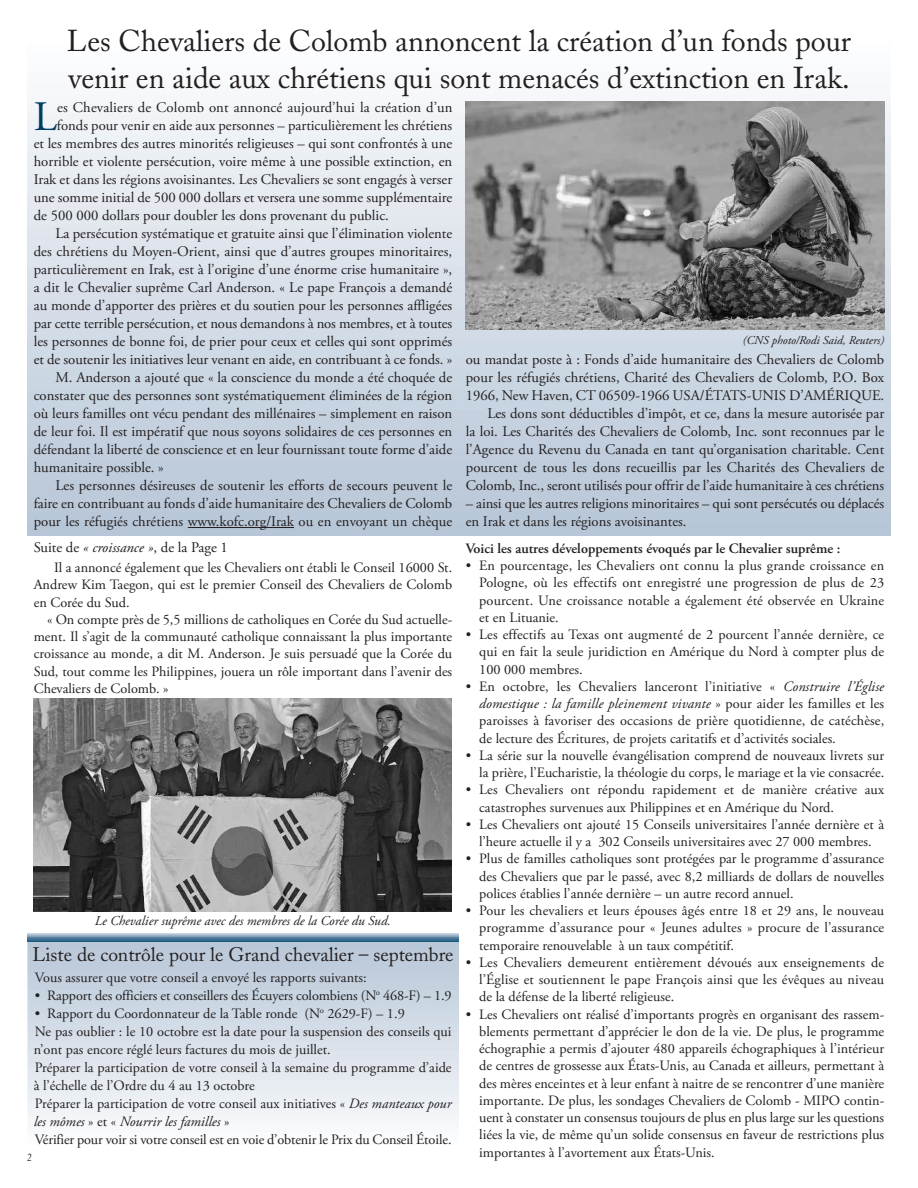
<style>
.page{position:relative;width:918px;height:1188px;background:#fff}
.page>*{position:absolute;margin:0;border:0;box-sizing:border-box;transform-origin:0 0}
.t1{font:41.85px "Adobe Garamond Pro";color:#003f61}
.t2{font:30px/37.3px "Adobe Caslon";color:#231f20}
.t3{font:19.5px "Adobe Caslon";color:#231f20}
.t4{font:14.7px/18px "Adobe Garamond Pro";color:#231f20;text-align:right}
.t5{font:14.25px/17.2px "Adobe Garamond Pro";color:#231f20;text-align:justify}
.t6{font:600 14.25px "Adobe Garamond Pro";color:#231f20}
.t7{font:italic 13.5px "Adobe Garamond Pro";color:#231f20}
.t8{font:italic 12px "Adobe Garamond Pro";color:#231f20}
.t9{font:italic 10.5px "Palatino";color:#231f20;scale:.9 1}
.s1{font-style:italic}
</style>
<div class="page">
<img style="left:27px;top:101px;width:864px;height:435px">
<img style="left:34px;top:699px;width:418px;height:212px">
<img style="left:27px;top:933px;width:432px;height:186px">
<img style="left:27px;top:937px;width:432px;height:4px">
<hr style="left:188px;top:527px;width:106px;height:1px;background:#231f20">
<img style="left:466px;top:102px;width:418px;height:228px">
<h2 class="t2" style="left:67px;top:25px;width:786px">Les Chevaliers de Colomb annoncent la création d’un fonds pour venir en aide aux chrétiens qui sont menacés d’extinction en Irak.</h2>
<h1 class="t1" style="left:34px;top:100px;width:25px">L</h1>
<p class="t4" style="left:57px;top:100px;width:397px">es Chevaliers de Colomb ont annoncé aujourd’hui la création d’un</p>
<p class="t4" style="left:57px;top:118px;width:397px">fonds pour venir en aide aux personnes – particulièrement les chrétiens</p>
<p class="t4" style="left:34px;top:136px;width:420px">et les membres des autres minorités religieuses – qui sont confrontés à une</p>
<p class="t4" style="left:34px;top:154px;width:420px">horrible et violente persécution, voire même à une possible extinction, en</p>
<p class="t4" style="left:34px;top:172px;width:420px">Irak et dans les régions avoisinantes. Les Chevaliers se sont engagés à verser</p>
<p class="t4" style="left:34px;top:190px;width:420px">une somme initial de 500 000 dollars et versera une somme supplémentaire</p>
<p class="t4" style="left:34px;top:208px;width:357px">de 500 000 dollars pour doubler les dons provenant du public.</p>
<p class="t4" style="left:55px;top:226px;width:398px">La persécution systématique et gratuite ainsi que l’élimination violente</p>
<p class="t4" style="left:34px;top:244px;width:420px">des chrétiens du Moyen-Orient, ainsi que d’autres groupes minoritaires,</p>
<p class="t4" style="left:34px;top:262px;width:420px">particulièrement en Irak, est à l’origine d’une énorme crise humanitaire »,</p>
<p class="t4" style="left:34px;top:280px;width:420px">a dit le Chevalier suprême Carl Anderson. « Le pape François a demandé</p>
<p class="t4" style="left:34px;top:298px;width:420px">au monde d’apporter des prières et du soutien pour les personnes affligées</p>
<p class="t4" style="left:34px;top:316px;width:420px">par cette terrible persécution, et nous demandons à nos membres, et à toutes</p>
<p class="t4" style="left:34px;top:334px;width:420px">les personnes de bonne foi, de prier pour ceux et celles qui sont opprimés</p>
<p class="t4" style="left:34px;top:352px;width:420px">et de soutenir les initiatives leur venant en aide, en contribuant à ce fonds. »</p>
<p class="t4" style="left:55px;top:370px;width:398px">M. Anderson a ajouté que « la conscience du monde a été choquée de</p>
<p class="t4" style="left:34px;top:388px;width:420px">constater que des personnes sont systématiquement éliminées de la région</p>
<p class="t4" style="left:34px;top:406px;width:420px">où leurs familles ont vécu pendant des millénaires – simplement en raison</p>
<p class="t4" style="left:34px;top:424px;width:420px">de leur foi. Il est impératif que nous soyons solidaires de ces personnes en</p>
<p class="t4" style="left:34px;top:442px;width:420px">défendant la liberté de conscience et en leur fournissant toute forme d’aide</p>
<p class="t4" style="left:34px;top:460px;width:132px">humanitaire possible. »</p>
<p class="t4" style="left:55px;top:478px;width:398px">Les personnes désireuses de soutenir les efforts de secours peuvent le</p>
<p class="t4" style="left:34px;top:496px;width:420px">faire en contribuant au fonds d’aide humanitaire des Chevaliers de Colomb</p>
<p class="t4" style="left:34px;top:514px;width:420px">pour les réfugiés chrétiens www.kofc.org/Irak ou en envoyant un chèque</p>
<p class="t4" style="left:34px;top:540px;width:196px">Suite de <span class="s1">« croissance »</span>, de la Page 1</p>
<p class="t5" style="left:34px;top:560px;width:420px;text-indent:20px">Il a annoncé également que les Chevaliers ont établi le Conseil 16000 St.<br>Andrew Kim Taegon, qui est le premier Conseil des Chevaliers de Colomb en Corée du Sud.</p>
<p class="t5" style="left:34px;top:612px;width:420px;text-indent:14px">« On compte près de 5,5 millions de catholiques en Corée du Sud actuelle&shy;ment. Il s’agit de la communauté catholique connaissant la plus importante croissance au monde, a dit M. Anderson. Je suis persuadé que la Corée du Sud, tout comme les Philippines, jouera un rôle important dans l’avenir des Chevaliers de Colomb. »</p>
<p class="t7" style="left:95px;top:916px;width:298px">Le Chevalier suprême avec des membres de la Corée du Sud.</p>
<h3 class="t3" style="left:33px;top:947px;width:422px">Liste de contrôle pour le Grand chevalier – septembre</h3>
<p class="t5" style="left:35px;top:970px;width:333px">Vous assurer que votre conseil a envoyé les rapports suivants:</p>
<p class="t5" style="left:35px;top:988px;width:418px">• Rapport des officiers et conseillers des Écuyers colombiens (N<sup>o</sup> 468-F) – 1.9</p>
<p class="t5" style="left:34px;top:1005px;width:419px;line-height:18px;text-align:left">• Rapport du Coordonnateur de la Table ronde (N<sup>o</sup> 2629-F) – 1.9<br>Ne pas oublier : le 10 octobre est la date pour la suspension des conseils qui n’ont pas encore réglé leurs factures du mois de juillet.<br>Préparer la participation de votre conseil à la semaine du programme d’aide à l’échelle de l’Ordre du 4 au 13 octobre<br>Préparer la participation de votre conseil aux initiatives « <span class="s1">Des manteaux pour les mômes</span> » et « <span class="s1">Nourrir les familles</span> »<br>Vérifier pour voir si votre conseil est en voie d’obtenir le Prix du Conseil Étoile.</p>
<p class="t9" style="left:27px;top:1151px;width:7px">2</p>
<p class="t8" style="left:743px;top:335px;width:143px">(CNS photo/Rodi Said, Reuters)</p>
<p class="t4" style="left:466px;top:352px;width:420px">ou mandat poste à : Fonds d’aide humanitaire des Chevaliers de Colomb pour les réfugiés chrétiens, Charité des Chevaliers de Colomb, P.O. Box 1966, New Haven, CT 06509-1966 USA/ÉTATS-UNIS D’AMÉRIQUE.<br>Les dons sont déductibles d’impôt, et ce, dans la mesure autorisée par<br>la loi. Les Charités des Chevaliers de Colomb, Inc. sont reconnues par le l’Agence du Revenu du Canada en tant qu’organisation charitable. Cent pourcent de tous les dons recueillis par les Charités des Chevaliers de Colomb, Inc., seront utilisés pour offrir de l’aide humanitaire à ces chrétiens</p>
<p class="t4" style="left:466px;top:496px;width:420px;text-align:left">– ainsi que les autres religions minoritaires – qui sont persécutés ou déplacés en Irak et dans les régions avoisinantes.</p>
<p class="t6" style="left:466px;top:543px;width:376px">Voici les autres développements évoqués par le Chevalier suprême :</p>
<p class="t5" style="left:479px;top:558px;width:406px;text-indent:-13px">• En pourcentage, les Chevaliers ont connu la plus grande croissance en Pologne, où les effectifs ont enregistré une progression de plus de 23 pourcent. Une croissance notable a également été observée en Ukraine et en Lituanie.</p>
<p class="t5" style="left:479px;top:627px;width:406px;text-indent:-13px">• Les effectifs au Texas ont augmenté de 2 pourcent l’année dernière, ce qui en fait la seule juridiction en Amérique du Nord à compter plus de 100 000 membres.</p>
<p class="t5" style="left:479px;top:679px;width:406px;text-indent:-13px">• En octobre, les Chevaliers lanceront l’initiative « <span class="s1">Construire l’Église domestique : la famille pleinement vivante</span> » pour aider les familles et les paroisses à favoriser des occasions de prière quotidienne, de catéchèse, de lecture des Écritures, de projets caritatifs et d’activités sociales.</p>
<p class="t5" style="left:466px;top:748px;width:420px;text-align:right">• La série sur la nouvelle évangélisation comprend de nouveaux livrets sur la prière, l’Eucharistie, la théologie du corps, le mariage et la vie consacrée.</p>
<p class="t5" style="left:479px;top:783px;width:406px;text-indent:-14px">• Les Chevaliers ont répondu rapidement et de manière créative aux catastrophes survenues aux Philippines et en Amérique du Nord.</p>
<p class="t5" style="left:466px;top:817px;width:420px;text-align:center">• Les Chevaliers ont ajouté 15 Conseils universitaires l’année dernière et à l’heure actuelle il y a 302 Conseils universitaires avec 27 000 membres.</p>
<p class="t5" style="left:479px;top:852px;width:406px;text-indent:-14px">• Plus de familles catholiques sont protégées par le programme d’assurance des Chevaliers que par le passé, avec 8,2 milliards de dollars de nouvelles polices établies l’année dernière – un autre record annuel.</p>
<p class="t5" style="left:479px;top:903px;width:406px;text-indent:-13px">• Pour les chevaliers et leurs épouses âgés entre 18 et 29 ans, le nouveau programme d’assurance pour « Jeunes adultes » procure de l’assurance temporaire renouvelable à un taux compétitif.</p>
<p class="t5" style="left:479px;top:955px;width:406px;text-indent:-13px">• Les Chevaliers demeurent entièrement dévoués aux enseignements de l’Église et soutiennent le pape François ainsi que les évêques au niveau de la défense de la liberté religieuse.</p>
<p class="t5" style="left:479px;top:1007px;width:407px;text-indent:-13px">• Les Chevaliers ont réalisé d’importants progrès en organisant des rassem&shy;blements permettant d’apprécier le don de la vie. De plus, le programme échographie a permis d’ajouter 480 appareils échographiques à l’intérieur de centres de grossesse aux États-Unis, au Canada et ailleurs, permettant à des mères enceintes et à leur enfant à naitre de se rencontrer d’une manière importante. De plus, les sondages Chevaliers de Colomb - MIPO contin&shy;uent à constater un consensus toujours de plus en plus large sur les questions liées la vie, de même qu’un solide consensus en faveur de restrictions plus importantes à l’avortement aux États-Unis.</p>
</div>
